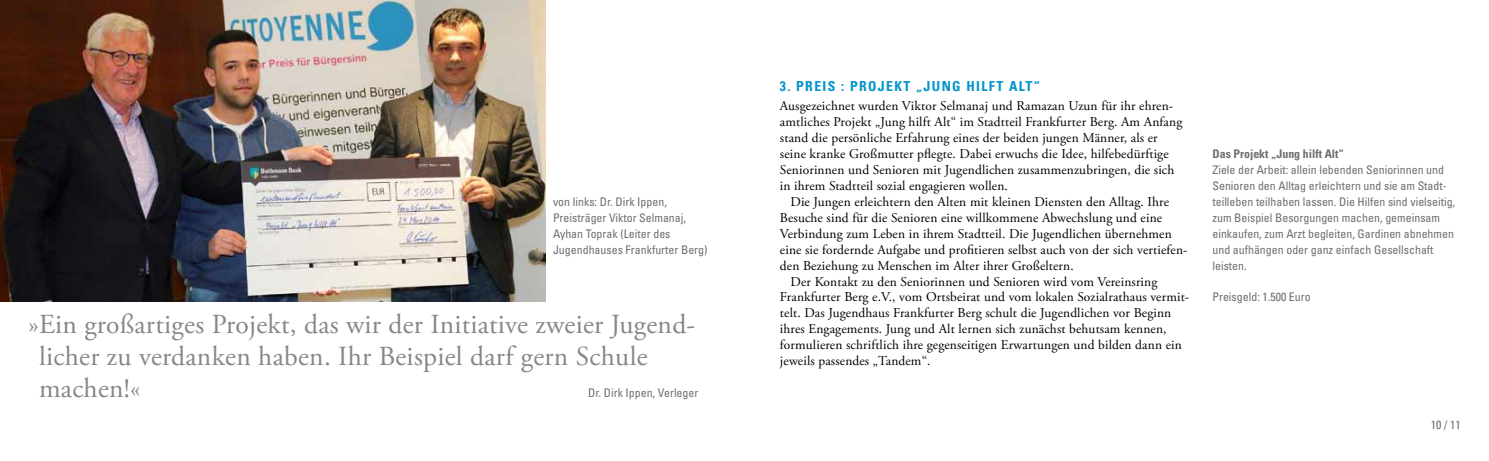
<style>
.page{position:relative;width:1489px;height:461px;background:#fff}
.page>*{position:absolute;margin:0;border:0;box-sizing:border-box;transform-origin:0 0}
.t1{font:27.5px/31.9px "Adobe Garamond Pro";letter-spacing:.01em;color:#868786}
.t2{font:700 condensed 13.75px "Univers LT";letter-spacing:.1em;color:#0094cc}
.t3{font:13.5px/16px "Adobe Garamond Pro";letter-spacing:.01em;color:#000}
.t4{font:condensed 11.88px/16px "Univers LT";color:#6e6e6e}
.t5{font:700 condensed 11.88px "Univers LT";color:#6e6e6e}
</style>
<div class="page">
<img style="left:0;top:0;width:546px;height:301px">
<p class="t4" style="left:553px;top:193px;width:156px">von links: Dr. Dirk Ippen,<br>Preisträger Viktor Selmanaj,<br>Ayhan Toprak (Leiter des<br>Jugendhauses Frankfurter Berg)</p>
<h1 class="t1" style="left:39px;top:309px;width:658px;text-indent:-11px">»Ein großartiges Projekt, das wir der Initiative zweier Jugend&shy;licher zu verdanken haben. Ihr Beispiel darf gern Schule machen!«</h1>
<p class="t4" style="left:588px;top:384px;width:112px">Dr. Dirk Ippen, Verleger</p>
<p class="t2" style="left:780px;top:78px;width:261px">3. PREIS : PROJEKT „JUNG HILFT ALT“</p>
<p class="t3" style="left:780px;top:98px;width:404px">Ausgezeichnet wurden Viktor Selmanaj und Ramazan Uzun für ihr ehren&shy;amtliches Projekt „Jung hilft Alt“ im Stadtteil Frankfurter Berg. Am Anfang stand die persönliche Erfahrung eines der beiden jungen Männer, als er seine kranke Großmutter pflegte. Dabei erwuchs die Idee, hilfebedürftige Seniorinnen und Senioren mit Jugendlichen zusammenzubringen, die sich in ihrem Stadtteil sozial engagieren wollen.</p>
<p class="t3" style="left:790px;top:194px;width:380px">Die Jungen erleichtern den Alten mit kleinen Diensten den Alltag. Ihre</p>
<p class="t3" style="left:780px;top:210px;width:384px">Besuche sind für die Senioren eine willkommene Abwechslung und eine</p>
<p class="t3" style="left:780px;top:226px;width:393px">Verbindung zum Leben in ihrem Stadtteil. Die Jugendlichen übernehmen</p>
<p class="t3" style="left:780px;top:242px;width:409px">eine sie fordernde Aufgabe und profitieren selbst auch von der sich vertiefen-</p>
<p class="t3" style="left:780px;top:258px;width:295px">den Beziehung zu Menschen im Alter ihrer Großeltern.</p>
<p class="t3" style="left:790px;top:273px;width:368px">Der Kontakt zu den Seniorinnen und Senioren wird vom Vereinsring</p>
<p class="t3" style="left:780px;top:289px;width:411px">Frankfurter Berg e.V., vom Ortsbeirat und vom lokalen Sozialrathaus vermit-</p>
<p class="t3" style="left:780px;top:305px;width:393px">telt. Das Jugendhaus Frankfurter Berg schult die Jugendlichen vor Beginn</p>
<p class="t3" style="left:780px;top:321px;width:388px">ihres Engagements. Jung und Alt lernen sich zunächst behutsam kennen,</p>
<p class="t3" style="left:780px;top:337px;width:403px">formulieren schriftlich ihre gegenseitigen Erwartungen und bilden dann ein</p>
<p class="t3" style="left:780px;top:353px;width:152px">jeweils passendes „Tandem“.</p>
<p class="t5" style="left:1212px;top:146px;width:133px">DAS PROJEKT „JUNG HILFT ALT“</p>
<p class="t4" style="left:1212px;top:161px;width:244px">Ziele der Arbeit: allein lebenden Seniorinnen und Senioren den Alltag erleichtern und sie am Stadt&shy;teilleben teilhaben lassen. Die Hilfen sind vielseitig, zum Beispiel Besorgungen machen, gemeinsam einkaufen, zum Arzt begleiten, Gardinen abnehmen und aufhängen oder ganz einfach Gesellschaft leisten.</p>
<p class="t4" style="left:1212px;top:289px;width:100px">Preisgeld: 1.500 Euro</p>
<p class="t4" style="left:1430px;top:416px;width:31px">10 / 11</p>
</div>
